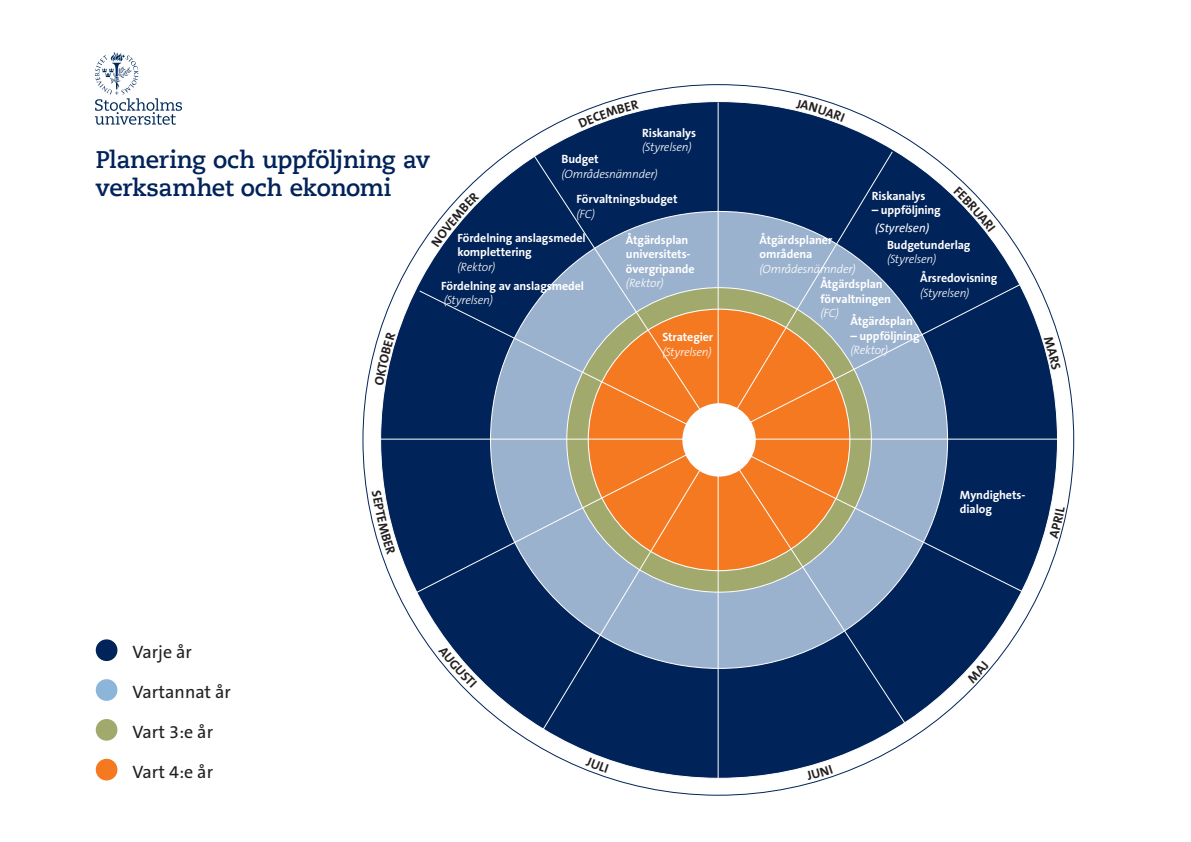
<style>
.page{position:relative;width:1191px;height:842px;background:#fff}
.page>*{position:absolute;margin:0;border:0;box-sizing:border-box;transform-origin:0 0}
.t1{font:700 24px/28px "Caecilia Com 75";letter-spacing:-.015em;color:#002359}
.t2{font:18px "The Sans B W5 Plain";color:#231f20}
.t3{font:italic 13px "Calibri";letter-spacing:-.01em;color:#fff}
.t4{font:700 12px/14.4px "The Sans B W7";letter-spacing:-.01em;color:#fff}
.t5{font:italic 300 12px/14.4px "The Sans B W3";letter-spacing:-.02em;color:#fff}
.s1{font-family:"The Sans B W7";font-weight:700;font-style:normal}
.s2{font-family:"The Sans B W3";font-weight:300;font-style:italic}
</style>
<div class="page">
<div style="left:380px;top:102px;width:677px;height:676px;background:#002359;border-radius:50%"></div>
<svg style="left:95px;top:52px;width:87px;height:73px"></svg>
<div style="left:96px;top:639px;width:21px;height:22px;background:#002359;border-radius:50%"></div>
<div style="left:96px;top:679px;width:21px;height:22px;background:#8cb5da;border-radius:50%"></div>
<div style="left:96px;top:719px;width:21px;height:22px;background:#a2a96d;border-radius:50%"></div>
<div style="left:96px;top:759px;width:21px;height:21px;background:#f47921;border-radius:50%"></div>
<hr style="left:379px;top:439px;width:687px;height:1px;background:#fff">
<hr style="left:717px;top:102px;width:1px;height:689px;background:#fff">
<svg style="left:536px;top:151px;width:357px;height:590px"></svg>
<svg style="left:414px;top:280px;width:614px;height:314px"></svg>
<svg style="left:797px;top:99px;width:48px;height:23px"></svg>
<svg style="left:953px;top:186px;width:42px;height:46px"></svg>
<svg style="left:1044px;top:336px;width:16px;height:34px"></svg>
<svg style="left:374px;top:332px;width:21px;height:54px"></svg>
<svg style="left:431px;top:191px;width:48px;height:56px"></svg>
<svg style="left:578px;top:100px;width:61px;height:28px"></svg>
<svg style="left:372px;top:490px;width:24px;height:65px"></svg>
<svg style="left:438px;top:645px;width:39px;height:43px"></svg>
<svg style="left:585px;top:757px;width:24px;height:15px"></svg>
<svg style="left:806px;top:764px;width:27px;height:16px"></svg>
<svg style="left:967px;top:660px;width:22px;height:23px"></svg>
<svg style="left:1049px;top:506px;width:16px;height:32px"></svg>
<p class="t1" style="left:96px;top:145px;width:336px">Planering och uppföljning av verksamhet och ekonomi</p>
<p class="t5" style="left:642px;top:126px;width:55px"><span class="s1">Riskanalys </span>(Styrelsen)</p>
<p class="t5" style="left:561px;top:152px;width:98px"><span class="s1">Budget </span>(Områdesnämnder)</p>
<p class="t4" style="left:576px;top:192px;width:103px">Förvaltningsbudget</p>
<p class="t5" style="left:576px;top:207px;width:20px">(FC)</p>
<p class="t4" style="left:457px;top:231px;width:130px">Fördelning anslagsmedel komplettering<br><span class="s2">(Rektor)</span></p>
<p class="t4" style="left:441px;top:278px;width:145px">Fördelning av anslagsmedel</p>
<p class="t5" style="left:444px;top:293px;width:51px">(Styrelsen)</p>
<p class="t4" style="left:626px;top:233px;width:64px">Åtgärdsplan</p>
<p class="t4" style="left:626px;top:247px;width:66px">universitets-</p>
<p class="t4" style="left:626px;top:262px;width:70px">övergripande</p>
<p class="t5" style="left:626px;top:276px;width:39px">(Rektor)</p>
<p class="t4" style="left:662px;top:330px;width:52px">Strategier</p>
<p class="t5" style="left:662px;top:345px;width:51px">(Styrelsen)</p>
<p class="t4" style="left:871px;top:188px;width:55px">Riskanalys</p>
<p class="t4" style="left:871px;top:203px;width:71px">– uppföljning</p>
<p class="t3" style="left:875px;top:219px;width:56px">(Styrelsen)</p>
<p class="t4" style="left:759px;top:233px;width:74px">Åtgärdsplaner</p>
<p class="t4" style="left:759px;top:247px;width:54px">områdena</p>
<p class="t5" style="left:759px;top:262px;width:98px">(Områdesnämnder)</p>
<p class="t4" style="left:820px;top:277px;width:64px">Åtgärdsplan</p>
<p class="t4" style="left:820px;top:292px;width:72px">förvaltningen</p>
<p class="t5" style="left:820px;top:306px;width:20px">(FC)</p>
<p class="t4" style="left:887px;top:238px;width:85px">Budgetunderlag</p>
<p class="t5" style="left:887px;top:253px;width:51px">(Styrelsen)</p>
<p class="t4" style="left:920px;top:271px;width:79px">Årsredovisning</p>
<p class="t5" style="left:920px;top:286px;width:51px">(Styrelsen)</p>
<p class="t4" style="left:850px;top:314px;width:64px">Åtgärdsplan</p>
<p class="t4" style="left:850px;top:329px;width:71px">– uppföljning</p>
<p class="t5" style="left:850px;top:343px;width:39px">(Rektor)</p>
<p class="t2" style="left:133px;top:640px;width:61px">Varje år</p>
<p class="t2" style="left:133px;top:680px;width:100px">Vartannat år</p>
<p class="t2" style="left:133px;top:720px;width:82px">Vart 3:e år</p>
<p class="t2" style="left:133px;top:760px;width:82px">Vart 4:e år</p>
<p class="t4" style="left:960px;top:488px;width:67px">Myndighets&shy;dialog</p>
</div>
